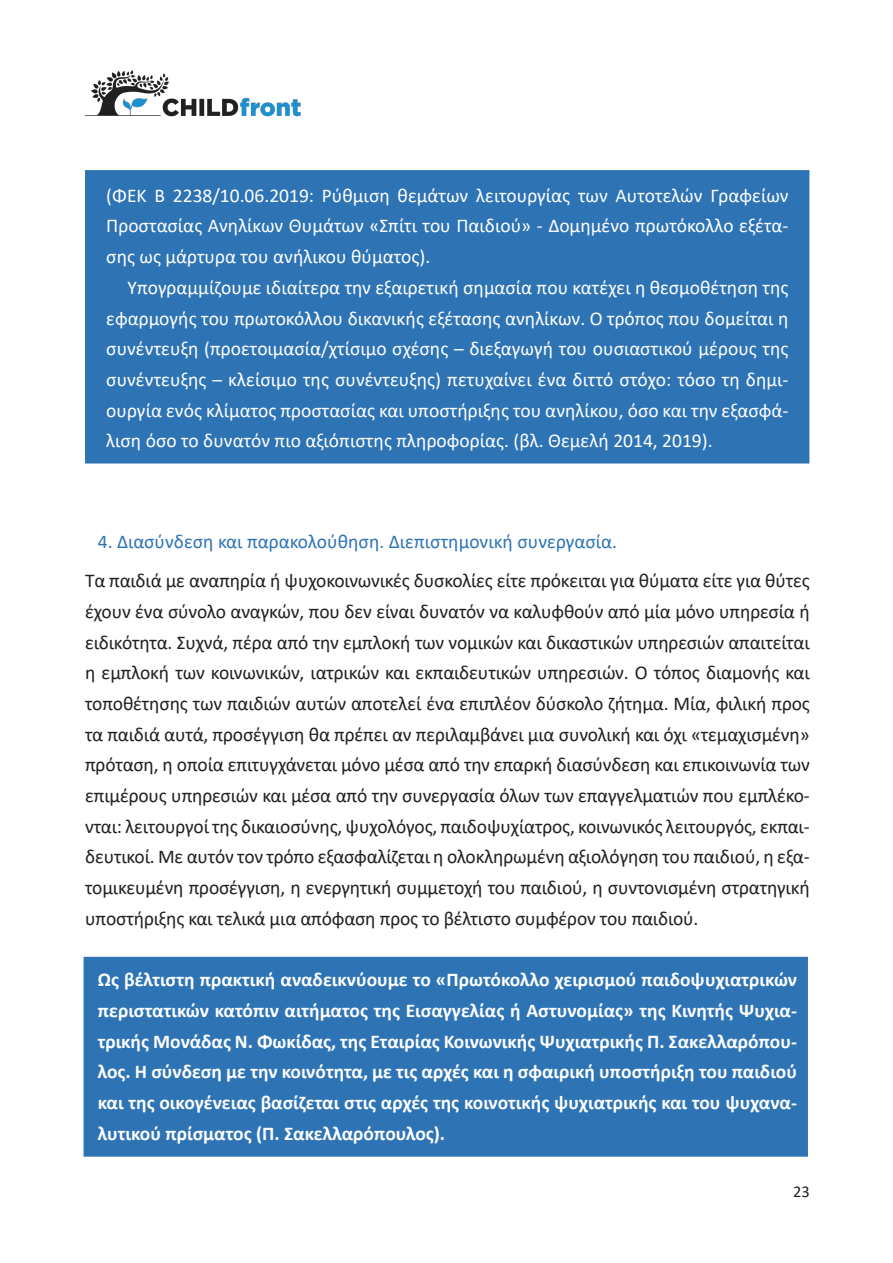
<style>
.page{position:relative;width:893px;height:1263px;background:#fff}
.page>*{position:absolute;margin:0;border:0;box-sizing:border-box;transform-origin:0 0}
.titlos_3{font:19.5px/30.8px "Calibri";letter-spacing:-.01em;color:#231f20;text-align:justify}
.titlos_3-2{font:19.5px/30.8px "Calibri";color:#fff;text-align:justify}
.titlos_3-3{font:700 19.5px/30.8px "Calibri";color:#fff;text-align:justify}
.titlos_4{font:19.5px "Calibri";color:#2e74b5}
.t1{font:16.5px "Calibri";color:#231f20}
</style>
<div class="page">
<img style="left:84px;top:70px;width:217px;height:47px">
<div style="left:84px;top:957px;width:724px;height:200px;background:#2e74b5;border:2px solid #2e74b5"></div>
<div style="left:85px;top:170px;width:724px;height:293px;background:#2e74b5;border:2px solid #2e74b5"></div>
<p class="titlos_3-2" style="left:106px;top:179px;width:684px">(ΦΕΚ Β 2238/10.06.2019: Ρύθμιση θεμάτων λειτουργίας των Αυτοτελών Γραφείων Προστασίας Ανηλίκων Θυμάτων «Σπίτι του Παιδιού» - Δομημένο πρωτόκολλο εξέτα&shy;σης ως μάρτυρα του ανήλικου θύματος).</p>
<p class="titlos_3-2" style="left:106px;top:271px;width:684px;text-indent:21px">Υπογραμμίζουμε ιδιαίτερα την εξαιρετική σημασία που κατέχει η θεσμοθέτηση της εφαρμογής του πρωτοκόλλου δικανικής εξέτασης ανηλίκων. Ο τρόπος που δομείται η συνέντευξη (προετοιμασία/χτίσιμο σχέσης – διεξαγωγή του ουσιαστικού μέρους της συνέντευξης – κλείσιμο της συνέντευξης) πετυχαίνει ένα διττό στόχο: τόσο τη δημι&shy;ουργία ενός κλίματος προστασίας και υποστήριξης του ανηλίκου, όσο και την εξασφά&shy;λιση όσο το δυνατόν πιο αξιόπιστης πληροφορίας. (βλ. Θεμελή 2014, 2019).</p>
<p class="titlos_4" style="left:98px;top:528px;width:521px">4. Διασύνδεση και παρακολούθηση. Διεπιστημονική συνεργασία.</p>
<p class="titlos_3" style="left:85px;top:565px;width:726px">Τα παιδιά με αναπηρία ή ψυχοκοινωνικές δυσκολίες είτε πρόκειται για θύματα είτε για θύτες έχουν ένα σύνολο αναγκών, που δεν είναι δυνατόν να καλυφθούν από μία μόνο υπηρεσία ή ειδικότητα. Συχνά, πέρα από την εμπλοκή των νομικών και δικαστικών υπηρεσιών απαιτείται η εμπλοκή των κοινωνικών, ιατρικών και εκπαιδευτικών υπηρεσιών. Ο τόπος διαμονής και τοποθέτησης των παιδιών αυτών αποτελεί ένα επιπλέον δύσκολο ζήτημα. Μία, φιλική προς τα παιδιά αυτά, προσέγγιση θα πρέπει αν περιλαμβάνει μια συνολική και όχι «τεμαχισμένη» πρόταση, η οποία επιτυγχάνεται μόνο μέσα από την επαρκή διασύνδεση και επικοινωνία των επιμέρους υπηρεσιών και μέσα από την συνεργασία όλων των επαγγελματιών που εμπλέκο&shy;νται: λειτουργοί της δικαιοσύνης, ψυχολόγος, παιδοψυχίατρος, κοινωνικός λειτουργός, εκπαι&shy;δευτικοί. Με αυτόν τον τρόπο εξασφαλίζεται η ολοκληρωμένη αξιολόγηση του παιδιού, η εξα&shy;τομικευμένη προσέγγιση, η ενεργητική συμμετοχή του παιδιού, η συντονισμένη στρατηγική υποστήριξης και τελικά μια απόφαση προς το βέλτιστο συμφέρον του παιδιού.</p>
<p class="titlos_3-3" style="left:98px;top:964px;width:701px">Ως βέλτιστη πρακτική αναδεικνύουμε το «Πρωτόκολλο χειρισμού παιδοψυχιατρικών περιστατικών κατόπιν αιτήματος της Εισαγγελίας ή Αστυνομίας» της Κινητής Ψυχια&shy;τρικής Μονάδας Ν. Φωκίδας, της Εταιρίας Κοινωνικής Ψυχιατρικής Π. Σακελλαρόπου&shy;λος. Η σύνδεση με την κοινότητα, με τις αρχές και η σφαιρική υποστήριξη του παιδιού και της οικογένειας βασίζεται στις αρχές της κοινοτικής ψυχιατρικής και του ψυχανα&shy;λυτικού πρίσματος (Π. Σακελλαρόπουλος).</p>
<p class="t1" style="left:793px;top:1179px;width:18px">23</p>
</div>
